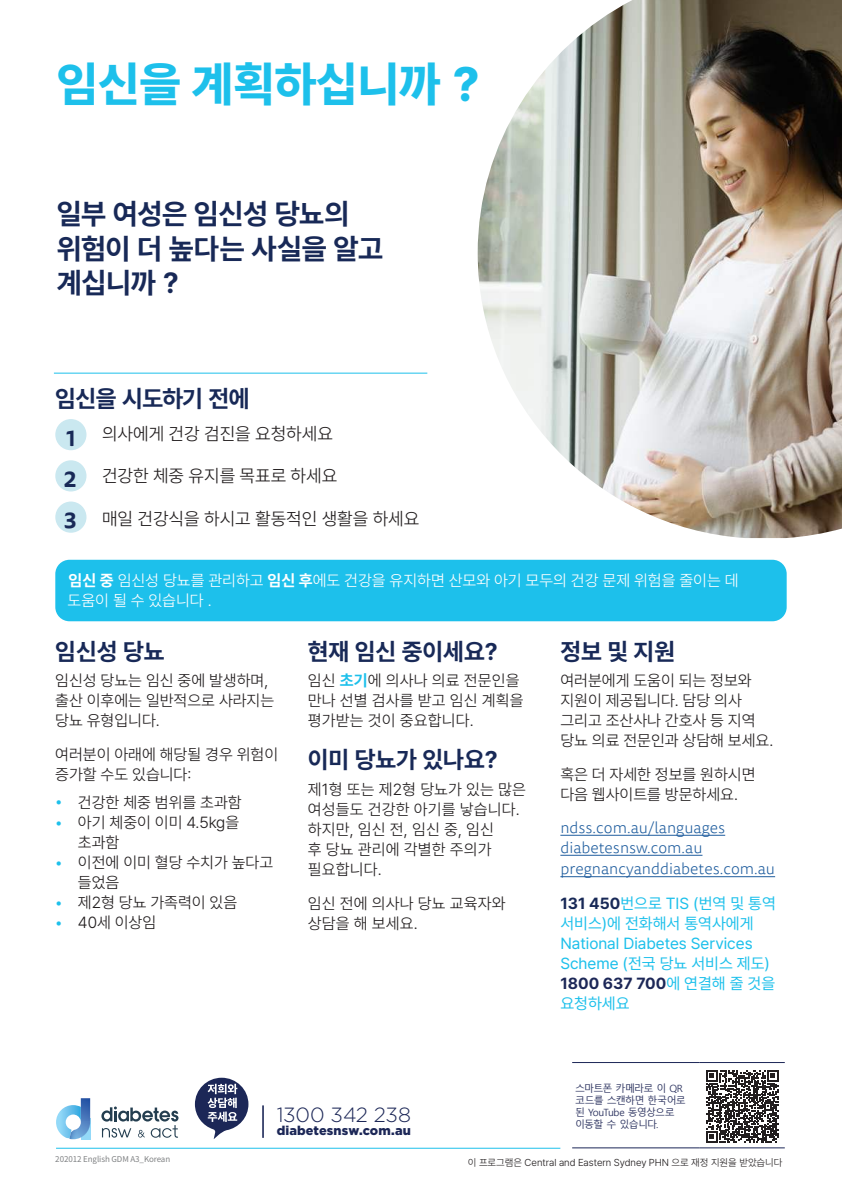
<style>
.page{position:relative;width:842px;height:1191px;background:#fff}
.page>*{position:absolute;margin:0;border:0;box-sizing:border-box;transform-origin:0 0}
.t1{font:800 48px "Pretendard";color:#1dc0eb}
.t2{font:700 29px/34.8px "Pretendard";letter-spacing:-.015em;color:#182957}
.t3{font:700 24px "Pretendard";color:#182957}
.t4{font:700 24px "Pretendard";letter-spacing:-.02em;color:#182957}
.t5{font:300 20.5px "Gotham";letter-spacing:-.015em;color:#1c2757}
.t6{font:300 18px "Pretendard";color:#221e1f}
.t7{font:300 16px/20px "Pretendard";color:#221e1f}
.t8{font:16px/20px "Pretendard";color:#1dc0eb}
.t9{font:300 16px/20px "Tisa Sans OT";color:#1f5d9e}
.t10{font:300 16px/20px "Pretendard";color:#fff}
.t11{font:900 12.7px "Gotham";letter-spacing:.005em;color:#1c2757}
.t12{font:300 10px "Pretendard";color:#221e1f}
.t13{font:10px/12px "Malgun Gothic";letter-spacing:-.075em;color:#2e3561}
.t14{font:8px "Noto Sans CJ Kkr";letter-spacing:-.01em;color:#808284}
.s1{font-family:"Tisa Sans Pro";font-weight:700;font-size:22px;color:#182957}
.s2{font-weight:700}
.s3{font-weight:700;color:#1dc0eb}
.s4{font-weight:700;color:#182957}
.s5{font-weight:700;color:#1c2757}
</style>
<div class="page">
<hr style="left:560px;top:835px;width:165px;height:1px;background:#1f5d9e">
<hr style="left:560px;top:855px;width:142px;height:1px;background:#1f5d9e">
<hr style="left:560px;top:876px;width:215px;height:1px;background:#1f5d9e">
<hr style="left:54px;top:373px;width:373px;height:1px;background:#1dc0eb">
<div style="left:55px;top:419px;width:31px;height:31px;background:#cae8f0;border-radius:50%"></div>
<div style="left:55px;top:460px;width:31px;height:31px;background:#cae8f0;border-radius:50%"></div>
<div style="left:55px;top:501px;width:31px;height:32px;background:#cae8f0;border-radius:50%"></div>
<div style="left:55px;top:560px;width:732px;height:61px;background:#1dc0eb;border-radius:14px"></div>
<hr style="left:56px;top:1147px;width:504px;height:1px;background:#1dc0eb">
<svg style="left:195px;top:1077px;width:53px;height:62px"></svg>
<svg style="left:101px;top:1106px;width:77px;height:31px"></svg>
<img style="left:56px;top:1105px;width:13px;height:33px">
<img style="left:69px;top:1098px;width:21px;height:24px">
<img style="left:69px;top:1122px;width:21px;height:17px">
<hr style="left:262px;top:1105px;width:2px;height:32px;background:#1c2757">
<hr style="left:572px;top:1062px;width:128px;height:1px;background:#1c2757">
<hr style="left:700px;top:1062px;width:85px;height:1px;background:#1c2757">
<hr style="left:572px;top:1147px;width:128px;height:1px;background:#1c2757">
<hr style="left:700px;top:1147px;width:85px;height:1px;background:#1c2757">
<svg style="left:706px;top:1070px;width:72px;height:72px"></svg>
<img style="left:478px;top:0;width:364px;height:538px">
<h1 class="t1" style="left:57px;top:49px;width:424px">임신을 계획하십니까 ?</h1>
<h2 class="t2" style="left:57px;top:195px;width:328px">일부 여성은 임신성 당뇨의 위험이 더 높다는 사실을 알고 계십니까 ?</h2>
<h3 class="t4" style="left:55px;top:381px;width:196px">임신을 시도하기 전에</h3>
<p class="t6" style="left:66px;top:421px;width:268px"><span class="s1">1</span> 의사에게 건강 검진을 요청하세요</p>
<p class="t6" style="left:64px;top:463px;width:275px"><span class="s1">2</span> 건강한 체중 유지를 목표로 하세요</p>
<p class="t6" style="left:64px;top:506px;width:357px"><span class="s1">3</span> 매일 건강식을 하시고 활동적인 생활을 하세요</p>
<p class="t10" style="left:68px;top:570px;width:672px"><span class="s2">임신 중</span> 임신성 당뇨를 관리하고 <span class="s2">임신 후</span>에도 건강을 유지하면 산모와 아기 모두의 건강 문제 위험을 줄이는 데 도움이 될 수 있습니다 .</p>
<h3 class="t3" style="left:55px;top:633px;width:111px">임신성 당뇨</h3>
<p class="t7" style="left:55px;top:670px;width:220px">임신성 당뇨는 임신 중에 발생하며, 출산 이후에는 일반적으로 사라지는 당뇨 유형입니다.</p>
<p class="t7" style="left:55px;top:744px;width:224px">여러분이 아래에 해당될 경우 위험이 증가할 수도 있습니다:</p>
<p class="t7" style="left:55px;top:791px;width:188px"><span class="s3">•</span> 건강한 체중 범위를 초과함</p>
<p class="t7" style="left:78px;top:811px;width:163px;text-indent:-23px"><span class="s3">•</span> 아기 체중이 이미 4.5kg을 초과함</p>
<p class="t7" style="left:78px;top:851px;width:197px;text-indent:-23px"><span class="s3">•</span> 이전에 이미 혈당 수치가 높다고 들었음</p>
<p class="t7" style="left:55px;top:891px;width:183px"><span class="s3">•</span> 제2형 당뇨 가족력이 있음</p>
<p class="t7" style="left:55px;top:911px;width:102px"><span class="s3">•</span> 40세 이상임</p>
<h3 class="t3" style="left:308px;top:633px;width:191px">현재 임신 중이세요?</h3>
<p class="t7" style="left:308px;top:670px;width:217px">임신 <span class="s3">초기</span>에 의사나 의료 전문인을 만나 선별 검사를 받고 임신 계획을 평가받는 것이 중요합니다.</p>
<h3 class="t3" style="left:308px;top:742px;width:191px">이미 당뇨가 있나요?</h3>
<p class="t7" style="left:308px;top:778px;width:220px">제1형 또는 제2형 당뇨가 있는 많은 여성들도 건강한 아기를 낳습니다. 하지만, 임신 전, 임신 중, 임신<br>후 당뇨 관리에 각별한 주의가 필요합니다.</p>
<p class="t7" style="left:308px;top:892px;width:199px">임신 전에 의사나 당뇨 교육자와 상담을 해 보세요.</p>
<p class="t5" style="left:277px;top:1105px;width:136px">1300 342 238</p>
<p class="t11" style="left:277px;top:1125px;width:136px">diabetesnsw.com.au</p>
<h3 class="t3" style="left:560px;top:633px;width:116px">정보 및 지원</h3>
<p class="t7" style="left:560px;top:670px;width:214px">여러분에게 도움이 되는 정보와 지원이 제공됩니다. 담당 의사 그리고 조산사나 간호사 등 지역 당뇨 의료 전문인과 상담해 보세요.</p>
<p class="t7" style="left:560px;top:764px;width:197px">혹은 더 자세한 정보를 원하시면 다음 웹사이트를 방문하세요.</p>
<p class="t9" style="left:560px;top:819px;width:166px">ndss.com.au/languages diabetesnsw.com.au</p>
<p class="t9" style="left:560px;top:860px;width:216px">pregnancyanddiabetes.com.au</p>
<p class="t8" style="left:560px;top:892px;width:217px"><span class="s4">131 450</span>번으로 TIS (번역 및 통역 서비스)에 전화해서 통역사에게<br>National Diabetes Services<br>Scheme (전국 당뇨 서비스 제도)<br><span class="s5">1800 637 700</span>에 연결해 줄 것을 요청하세요</p>
<p class="t13" style="left:575px;top:1082px;width:112px">스마트폰 카메라로 이 QR 코드를 스캔하면 한국어로 된 YouTube 동영상으로 이동할 수 있습니다.</p>
<p class="t14" style="left:55px;top:1154px;width:116px">202012 English GDM A3_Korean</p>
<p class="t12" style="left:468px;top:1156px;width:316px">이 프로그램은 Central and Eastern Sydney PHN 으로 재정 지원을 받았습니다</p>
</div>
